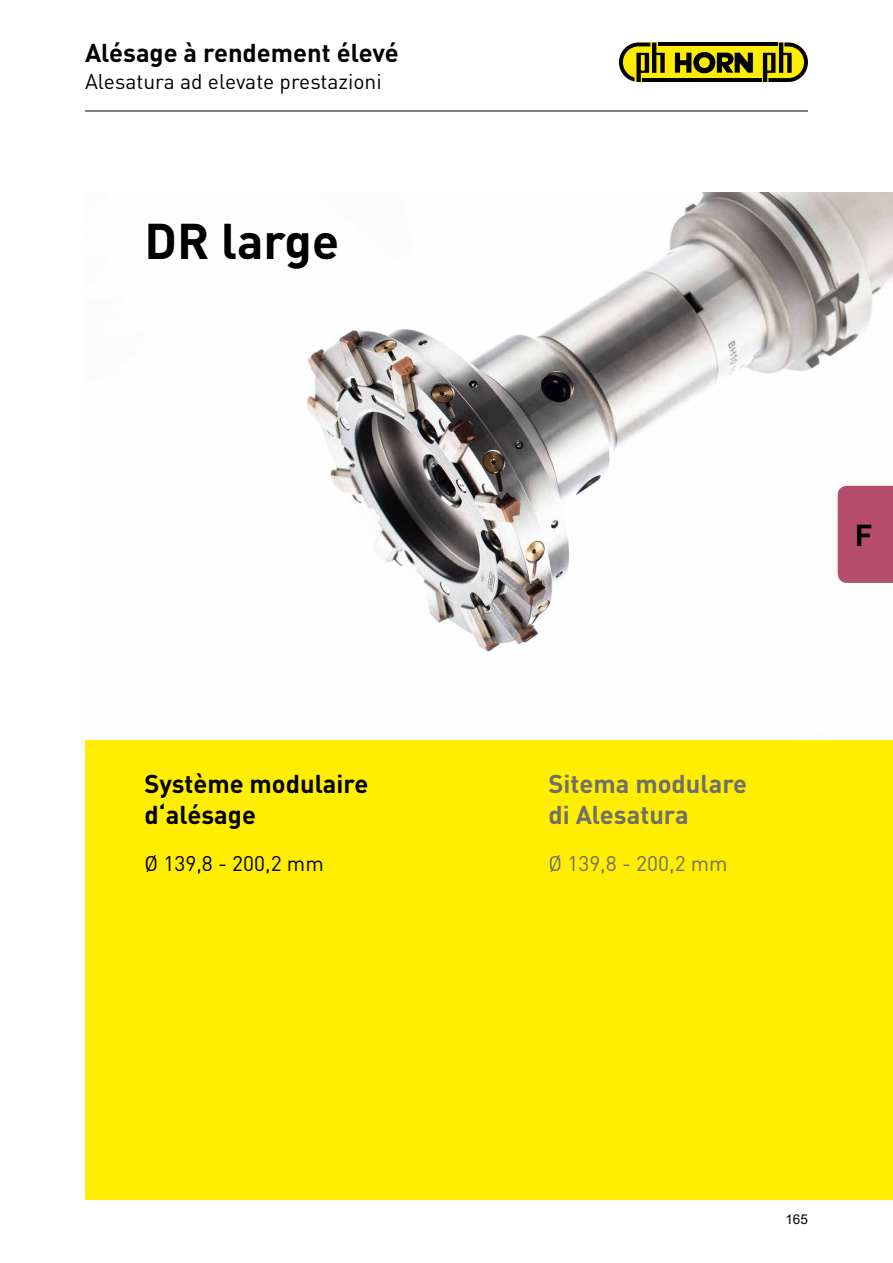
<style>
.page{position:relative;width:893px;height:1263px;background:#fff}
.page>*{position:absolute;margin:0;border:0;box-sizing:border-box;transform-origin:0 0}
.t1{font:700 49.5px "DIN Pro";color:#000}
.t2{font:700 30px "DIN Pro";color:#000}
.t3{font:700 25.5px/30.6px "DIN Pro";color:#000}
.t4{font:700 25.5px/30.6px "DIN Pro";color:#706f6f}
.t5{font:21px "DIN Pro";color:#000}
.t6{font:21px "DIN Pro";color:#706f6f}
.t7{font:13.5px "Arial";color:#000}
</style>
<div class="page">
<hr style="left:85px;top:111px;width:723px;height:1px;background:#000">
<div style="left:620px;top:43px;width:188px;height:39px;background:#ffed00;border-radius:20px"></div>
<svg style="left:675px;top:52px;width:78px;height:21px"></svg>
<hr style="left:658px;top:43px;width:120px;height:3px;background:#000">
<hr style="left:642px;top:78px;width:120px;height:4px;background:#000">
<svg style="left:619px;top:43px;width:46px;height:39px"></svg>
<svg style="left:763px;top:43px;width:45px;height:39px"></svg>
<img style="left:306px;top:193px;width:587px;height:459px">
<div style="left:85px;top:740px;width:808px;height:459px;background:#fe0"></div>
<div style="left:838px;top:486px;width:55px;height:97px;background:#b54e6c"></div>
<p class="t3" style="left:85px;top:36px;width:315px">Alésage à rendement élevé</p>
<p class="t5" style="left:85px;top:65px;width:298px">Alesatura ad elevate prestazioni</p>
<h1 class="t1" style="left:145px;top:202px;width:196px">DR large</h1>
<p class="t3" style="left:145px;top:767px;width:225px">Système modulaire d‘alésage</p>
<p class="t5" style="left:145px;top:847px;width:181px">Ø 139,8 - 200,2 mm</p>
<p class="t4" style="left:549px;top:767px;width:200px">Sitema modulare di Alesatura</p>
<p class="t6" style="left:549px;top:847px;width:181px">Ø 139,8 - 200,2 mm</p>
<p class="t2" style="left:855px;top:511px;width:19px">F</p>
<p class="t7" style="left:785px;top:1210px;width:24px">165</p>
</div>
